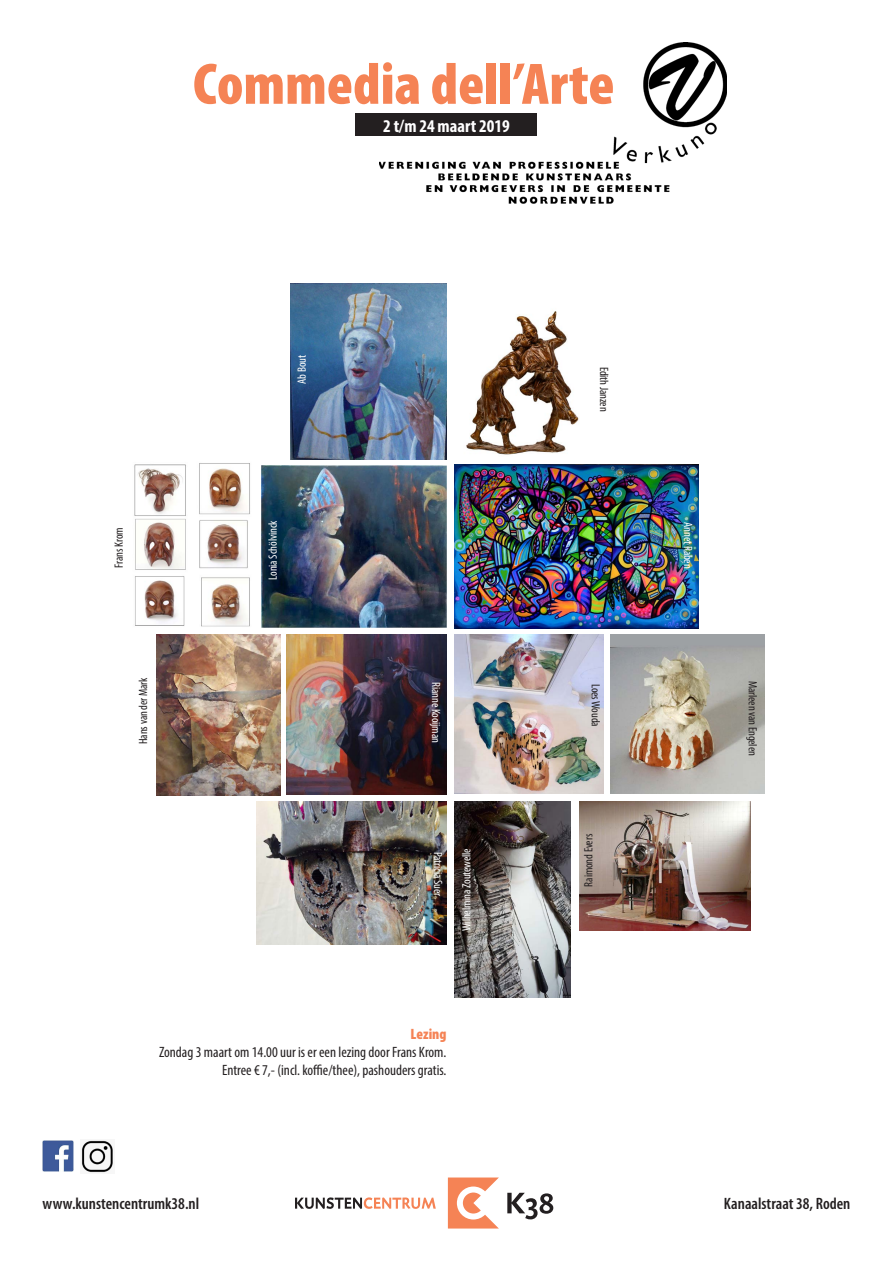
<style>
.page{position:relative;width:893px;height:1263px;background:#fff}
.page>*{position:absolute;margin:0;border:0;box-sizing:border-box;transform-origin:0 0}
.t1{font:900 condensed 58.95px "Myriad Pro";color:#f58355}
.t2{font:700 condensed 18px "Myriad Pro";color:#fff}
.t3{font:600 condensed 16.5px "Myriad Pro";color:#231f20}
.t4{font:condensed 15px "Myriad Pro";color:#231f20}
.t5{font:900 condensed 15px "Myriad Pro";color:#f58355}
.t6{font:condensed 12px "Myriad Pro";letter-spacing:-.01em;color:#fff}
.t7{font:condensed 12px "Myriad Pro";letter-spacing:-.01em;color:#231f20}
</style>
<div class="page">
<img style="left:290px;top:284px;width:157px;height:176px">
<img style="left:455px;top:464px;width:243px;height:164px">
<img style="left:466px;top:311px;width:113px;height:144px">
<img style="left:134px;top:463px;width:116px;height:164px">
<img style="left:157px;top:634px;width:123px;height:161px">
<img style="left:455px;top:634px;width:148px;height:160px">
<img style="left:262px;top:465px;width:185px;height:163px">
<img style="left:610px;top:634px;width:155px;height:160px">
<img style="left:579px;top:802px;width:172px;height:129px">
<img style="left:286px;top:634px;width:161px;height:161px">
<img style="left:455px;top:802px;width:116px;height:196px">
<img style="left:256px;top:802px;width:191px;height:143px">
<img style="left:380px;top:43px;width:347px;height:161px">
<div style="left:356px;top:114px;width:181px;height:22px;background:#231f20"></div>
<svg style="left:507px;top:1193px;width:46px;height:26px"></svg>
<svg style="left:295px;top:1197px;width:141px;height:12px"></svg>
<svg style="left:448px;top:1177px;width:51px;height:51px"></svg>
<img style="left:43px;top:1141px;width:31px;height:31px">
<img style="left:81px;top:1140px;width:32px;height:33px">
<svg style="left:426px;top:844px;width:21px;height:59px"></svg>
<div style="left:675px;top:515px;width:26px;height:62px;background:#231f20;opacity:.75"></div>
<p class="t1" style="left:193px;top:51px;width:423px">Commedia dell’Arte</p>
<p class="t2" style="left:383px;top:114px;width:128px">2 t/m 24 maart 2019</p>
<p class="t6" style="left:295px;top:384px;width:30px;rotate:-90deg">Ab Bout</p>
<p class="t7" style="left:611px;top:367px;width:46px;rotate:90deg">Edith Janzen</p>
<p class="t7" style="left:112px;top:567px;width:42px;rotate:-90deg">Frans Krom</p>
<p class="t6" style="left:266px;top:580px;width:60px;rotate:-90deg">Lonia Schölvinck</p>
<p class="t6" style="left:695px;top:522px;width:48px;rotate:90deg">Annet Raben</p>
<p class="t7" style="left:136px;top:744px;width:68px;rotate:-90deg">Hans van der Mark</p>
<p class="t6" style="left:443px;top:682px;width:62px;rotate:90deg">Rianne Kooijman</p>
<p class="t6" style="left:445px;top:851px;width:46px;rotate:90deg">Patricia Suer</p>
<p class="t6" style="left:459px;top:931px;width:84px;rotate:-90deg">Wilhelmina Zoutewelle</p>
<p class="t5" style="left:411px;top:1025px;width:37px">Lezing</p>
<p class="t4" style="left:159px;top:1043px;width:289px">Zondag 3 maart om 14.00 uur is er een lezing door Frans Krom.</p>
<p class="t4" style="left:222px;top:1061px;width:226px">Entree € 7,- (incl. koffie/thee), pashouders gratis.</p>
<p class="t7" style="left:603px;top:684px;width:44px;rotate:90deg">Loes Wouda</p>
<p class="t7" style="left:760px;top:681px;width:76px;rotate:90deg">Marleen van Engelen</p>
<p class="t7" style="left:581px;top:886px;width:54px;rotate:-90deg">Raimond Evers</p>
<p class="t3" style="left:43px;top:1194px;width:158px">www.kunstencentrumk38.nl</p>
<p class="t3" style="left:724px;top:1194px;width:128px">Kanaalstraat 38, Roden</p>
</div>
